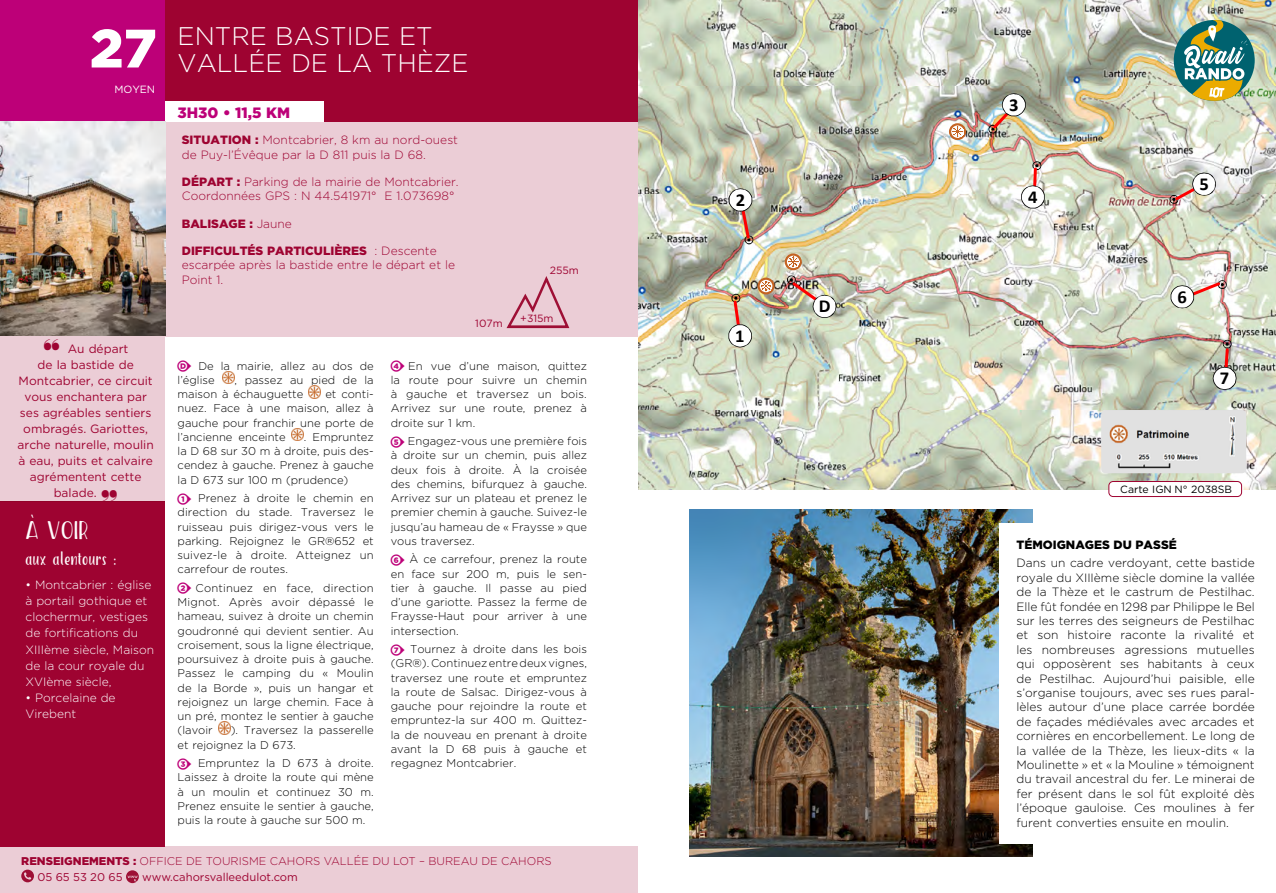
<style>
.page{position:relative;width:1276px;height:893px;background:#fff}
.page>*{position:absolute;margin:0;border:0;box-sizing:border-box;transform-origin:0 0}
.t1{font:900 54px "Gotham HTF";color:#fff}
.t2{font:300 25.5px/27px "Gotham HTF";color:#fff}
.t3{font:700 18.3px "Calibri";color:#000}
.t4{font:18px "The Salvador Condensed";color:#fff}
.t5{font:900 15px "Gotham HTF";color:#bd0078}
.t6{font:13.5px "The Salvador Condensed";color:#fff}
.t7{font:300 12px/14.4px "Gotham HTF";color:#000;text-align:justify}
.t8{font:300 12px/14.4px "Gotham HTF";color:#9e0331}
.t9{font:12px/16px "Gotham HTF";color:#9e0331;text-align:center}
.t10{font:300 12px/16px "Gotham HTF";color:#fff}
.t11{font:900 12px "Gotham HTF";color:#000}
.t12{font:900 12px "Gotham HTF";color:#9e0331}
.t13{font:300 11.25px/14.2px "Gotham HTF";color:#000;text-align:justify}
.t14{font:300 11.25px/16.5px "Gotham HTF";color:#9e0331}
.t15{font:11.25px "Gotham HTF";color:#9e0331}
.t16{font:10.5px "Gotham HTF";color:#000}
.t17{font:10.5px "Gotham HTF";color:#9e0331}
.t18{font:10.5px "Gotham HTF";color:#fff}
.s1{font-family:"Arial Unicode MS";font-size:25.5px}
.s2{font-weight:900}
.s3{font-weight:300}
.s4{font-weight:400}
</style>
<div class="page">
<div style="left:0;top:336px;width:165px;height:165px;background:#ebcdd6"></div>
<div style="left:0;top:0;width:638px;height:122px;background:#9e0331"></div>
<div style="left:0;top:501px;width:165px;height:345px;background:#9e0331"></div>
<div style="left:165px;top:101px;width:158px;height:21px;background:#fff"></div>
<div style="left:165px;top:122px;width:473px;height:214px;background:#ebcdd6"></div>
<div style="left:0;top:0;width:165px;height:122px;background:#bd0078"></div>
<div style="left:0;top:846px;width:638px;height:47px;background:#ebcdd6"></div>
<img style="left:0;top:122px;width:165px;height:214px">
<img style="left:638px;top:0;width:638px;height:489px">
<svg style="left:786px;top:255px;width:14px;height:14px"></svg>
<div style="left:784px;top:253px;width:18px;height:17px;border:2px solid #c56423;border-radius:50%"></div>
<svg style="left:758px;top:279px;width:15px;height:14px"></svg>
<div style="left:757px;top:278px;width:17px;height:16px;border:2px solid #c56423;border-radius:50%"></div>
<svg style="left:950px;top:124px;width:15px;height:15px"></svg>
<div style="left:949px;top:123px;width:17px;height:17px;border:2px solid #c56423;border-radius:50%"></div>
<img style="left:787px;top:275px;width:49px;height:43px">
<svg style="left:728px;top:294px;width:24px;height:53px"></svg>
<svg style="left:729px;top:188px;width:24px;height:56px"></svg>
<svg style="left:988px;top:93px;width:37px;height:40px"></svg>
<svg style="left:1021px;top:161px;width:23px;height:47px"></svg>
<svg style="left:1169px;top:173px;width:47px;height:31px"></svg>
<svg style="left:1170px;top:280px;width:56px;height:28px"></svg>
<svg style="left:1212px;top:340px;width:24px;height:50px"></svg>
<svg style="left:506px;top:276px;width:64px;height:53px"></svg>
<svg style="left:222px;top:371px;width:13px;height:13px"></svg>
<svg style="left:308px;top:385px;width:12px;height:13px"></svg>
<svg style="left:292px;top:428px;width:12px;height:13px"></svg>
<svg style="left:218px;top:722px;width:13px;height:12px"></svg>
<img style="left:689px;top:510px;width:343px;height:347px">
<div style="left:999px;top:523px;width:272px;height:320px;background:#fff"></div>
<div style="left:1109px;top:481px;width:132px;height:15px;background:#fff;border-radius:4px"></div>
<div style="left:1108px;top:481px;width:134px;height:16px;border:1px solid #9e0331;border-radius:4px"></div>
<img style="left:1101px;top:410px;width:145px;height:63px">
<div style="left:1174px;top:20px;width:80px;height:81px;background:#00626f;border-radius:50%"></div>
<svg style="left:1181px;top:20px;width:69px;height:81px"></svg>
<svg style="left:21px;top:870px;width:13px;height:12px"></svg>
<svg style="left:126px;top:870px;width:13px;height:13px"></svg>
<h1 class="t1" style="left:90px;top:17px;width:68px">27</h1>
<p class="t18" style="left:114px;top:84px;width:42px">MOYEN</p>
<p class="t9" style="left:18px;top:340px;width:138px"><span class="s1">❝</span> Au départ<br>de la bastide de<br>Montcabrier, ce circuit vous enchantera par ses agréables sentiers ombragés. Gariottes, arche naturelle, moulin à eau, puits et calvaire agrémentent cette balade. <span class="s1">❞</span></p>
<h3 class="t4" style="left:26px;top:522px;width:65px">À VOIR</h3>
<p class="t6" style="left:26px;top:552px;width:93px">aux alentours :</p>
<p class="t10" style="left:26px;top:577px;width:130px">• Montcabrier : église à portail gothique et clochermur, vestiges de fortifications du<br>XIIIème siècle, Maison de la cour royale du<br>XVIème siècle,</p>
<p class="t10" style="left:26px;top:689px;width:92px">• Porcelaine de<br>Virebent</p>
<h2 class="t2" style="left:178px;top:22px;width:292px">ENTRE BASTIDE ET<br>VALLÉE DE LA THÈZE</h2>
<h3 class="t5" style="left:178px;top:104px;width:114px">3H30 • 11,5 KM</h3>
<p class="t8" style="left:182px;top:133px;width:278px"><span class="s2">SITUATION :</span> Montcabrier, 8 km au nord-ouest de Puy-l’Évêque par la D 811 puis la D 68.</p>
<p class="t8" style="left:182px;top:174px;width:278px"><span class="s2">DÉPART :</span> Parking de la mairie de Montcabrier.<br>Coordonnées GPS : N 44.541971° E 1.073698°</p>
<p class="t12" style="left:182px;top:216px;width:112px">BALISAGE : <span class="s3">Jaune</span></p>
<p class="t8" style="left:182px;top:243px;width:275px"><span class="s2">DIFFICULTÉS PARTICULIÈRES</span> : Descente escarpée après la bastide entre le départ et le<br>Point 1.</p>
<p class="t17" style="left:475px;top:317px;width:29px">107m</p>
<p class="t17" style="left:550px;top:264px;width:31px">255m</p>
<p class="t17" style="left:520px;top:313px;width:35px">+315m</p>
<p class="t13" style="left:178px;top:358px;width:198px;text-indent:21px">De la mairie, allez au dos de l’église</p>
<p class="t13" style="left:178px;top:373px;width:198px;text-indent:57px">, passez au pied de la maison à échauguette</p>
<p class="t13" style="left:178px;top:387px;width:198px;text-indent:148px">et conti&shy;nuez. Face à une maison, allez à gauche pour franchir une porte de l’ancienne enceinte</p>
<p class="t13" style="left:178px;top:430px;width:198px;text-indent:126px">. Empruntez la D 68 sur 30 m à droite, puis des&shy;cendez à gauche. Prenez à gauche la D 673 sur 100 m (prudence)</p>
<p class="t13" style="left:178px;top:491px;width:198px;text-indent:21px">Prenez à droite le chemin en direction du stade. Traversez le ruisseau puis dirigez-vous vers le parking. Rejoignez le GR®652 et suivez-le à droite. Atteignez un carrefour de routes.</p>
<p class="t13" style="left:178px;top:581px;width:198px;text-indent:18px">Continuez en face, direction Mignot. Après avoir dépassé le hameau, suivez à droite un chemin goudronné qui devient sentier. Au croisement, sous la ligne électrique, poursuivez à droite puis à gauche.<br>Passez le camping du « Moulin de la Borde », puis un hangar et rejoignez un large chemin. Face à un pré, montez le sentier à gauche (lavoir</p>
<p class="t13" style="left:178px;top:723px;width:198px;text-indent:53px">). Traversez la passerelle et rejoignez la D 673.</p>
<p class="t13" style="left:178px;top:756px;width:198px;text-indent:21px">Empruntez la D 673 à droite.<br>Laissez à droite la route qui mène à un moulin et continuez 30 m.<br>Prenez ensuite le sentier à gauche, puis la route à gauche sur 500 m.</p>
<p class="t13" style="left:391px;top:358px;width:198px;text-indent:18px">En vue d’une maison, quittez la route pour suivre un chemin à gauche et traversez un bois.<br>Arrivez sur une route, prenez à droite sur 1 km.</p>
<p class="t13" style="left:391px;top:434px;width:198px;text-indent:17px">Engagez-vous une première fois à droite sur un chemin, puis allez deux fois à droite. À la croisée des chemins, bifurquez à gauche.<br>Arrivez sur un plateau et prenez le premier chemin à gauche. Suivez-le jusqu’au hameau de « Fraysse » que vous traversez.</p>
<p class="t13" style="left:391px;top:552px;width:198px;text-indent:19px">À ce carrefour, prenez la route en face sur 200 m, puis le sen&shy;tier à gauche. Il passe au pied d’une gariotte. Passez la ferme de Fraysse-Haut pour arriver à une intersection.</p>
<p class="t13" style="left:391px;top:642px;width:198px;text-indent:19px">Tournez à droite dans les bois (GR®). Continuez entre deux vignes, traversez une route et empruntez la route de Salsac. Dirigez-vous à gauche pour rejoindre la route et empruntez-la sur 400 m. Quittez&shy;la de nouveau en prenant à droite avant la D 68 puis à gauche et regagnez Montcabrier.</p>
<p class="t14" style="left:37px;top:852px;width:516px;text-indent:-16px"><span class="s2">RENSEIGNEMENTS :</span> OFFICE DE TOURISME CAHORS VALLÉE DU LOT – BUREAU DE CAHORS<br><span class="s4">05 65 53 20 65</span></p>
<p class="t15" style="left:142px;top:871px;width:157px">www.cahorsvalleedulot.com</p>
<h3 class="t3" style="left:735px;top:188px;width:11px">2</h3>
<h3 class="t3" style="left:735px;top:324px;width:11px">1</h3>
<h3 class="t3" style="left:819px;top:294px;width:13px">D</h3>
<h3 class="t3" style="left:1009px;top:93px;width:11px">3</h3>
<h3 class="t3" style="left:1028px;top:185px;width:11px">4</h3>
<h3 class="t3" style="left:1199px;top:172px;width:11px">5</h3>
<h3 class="t3" style="left:1177px;top:285px;width:11px">6</h3>
<h3 class="t3" style="left:1220px;top:366px;width:11px">7</h3>
<p class="t16" style="left:1120px;top:483px;width:113px">Carte IGN N° 2038SB</p>
<p class="t11" style="left:1016px;top:537px;width:162px">TÉMOIGNAGES DU PASSÉ</p>
<p class="t7" style="left:1016px;top:556px;width:240px">Dans un cadre verdoyant, cette bastide royale du XIIIème siècle domine la vallée de la Thèze et le castrum de Pestilhac.<br>Elle fût fondée en 1298 par Philippe le Bel sur les terres des seigneurs de Pestilhac et son histoire raconte la rivalité et les nombreuses agressions mutuelles qui opposèrent ses habitants à ceux de Pestilhac. Aujourd’hui paisible, elle s’organise toujours, avec ses rues paral&shy;lèles autour d’une place carrée bordée de façades médiévales avec arcades et cornières en encorbellement. Le long de la vallée de la Thèze, les lieux-dits « la Moulinette » et « la Mouline » témoignent du travail ancestral du fer. Le minerai de fer présent dans le sol fût exploité dès l’époque gauloise. Ces moulines à fer furent converties ensuite en moulin.</p>
</div>
